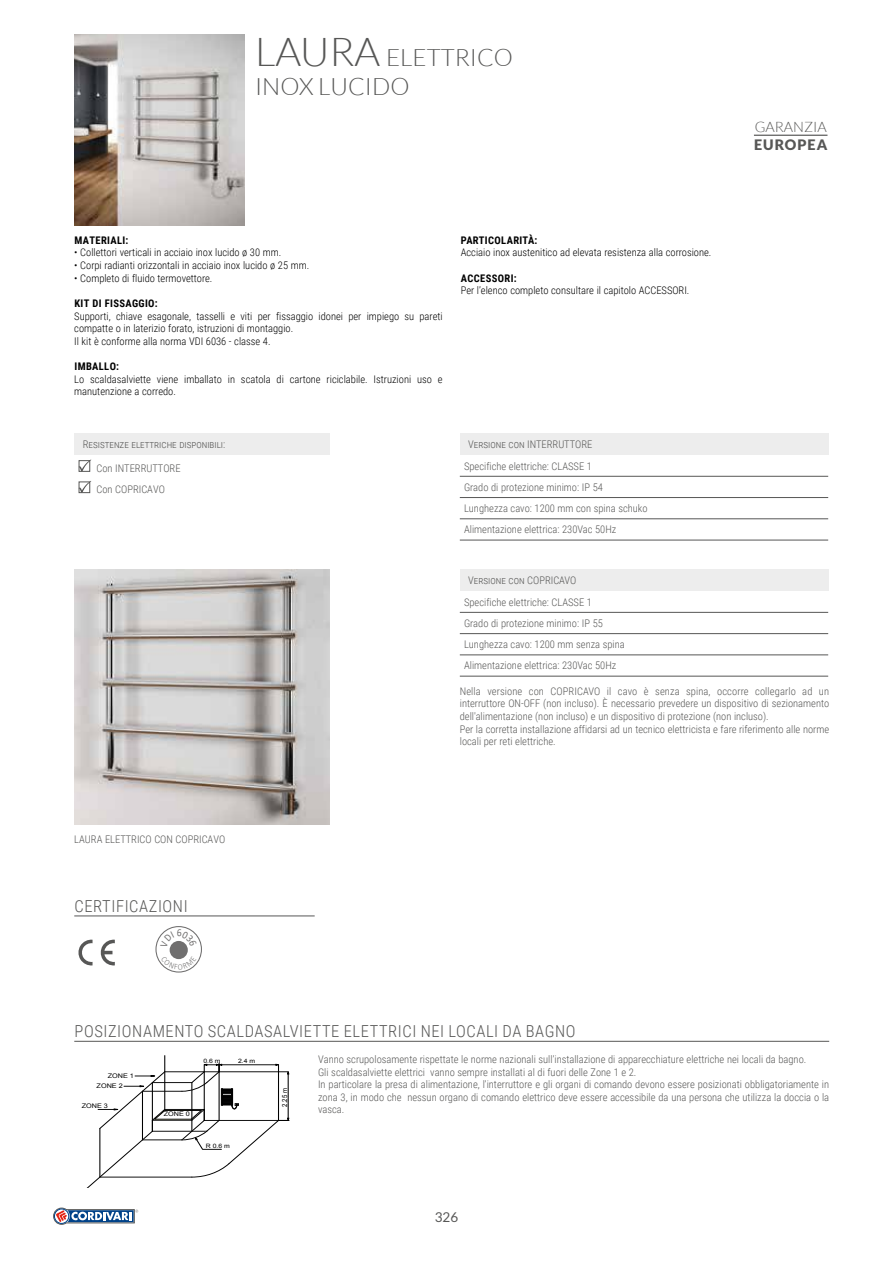
<style>
.page{position:relative;width:893px;height:1263px;background:#fff}
.page>*{position:absolute;margin:0;border:0;box-sizing:border-box;transform-origin:0 0}
.t1{font:300 24px/28.8px "Lato";color:#575756}
.t2{font:300 16.5px "Roboto Condensed";letter-spacing:.035em;color:#575756}
.t3{font:300 14.4px "Lato";color:#575756}
.t4{font:900 14.4px "Lato";letter-spacing:.07em;color:#575756}
.t5{font:13.5px "Lato";color:#575756}
.t6{font:300 10.5px/21.3px "Roboto Condensed";color:#575756}
.t7{font:300 10.5px/12.6px "Roboto Condensed";color:#000}
.t8{font:700 10.5px "Roboto Condensed";letter-spacing:.035em;color:#000}
.t9{font:6.9px "Arial";color:#000;scale:.87 1}
.t10{font:6.3px "Arial";color:#000;scale:1.15 1}
.t11{font:6px "Arial";color:#000;scale:1.15 1}
.s1{font-size:39.9px}
</style>
<div class="page">
<hr style="left:754px;top:135px;width:73px;height:1px;background:#575756">
<svg style="left:53px;top:1208px;width:85px;height:16px"></svg>
<img style="left:74px;top:34px;width:170px;height:191px">
<div style="left:74px;top:434px;width:255px;height:21px;background:#ededed"></div>
<svg style="left:79px;top:459px;width:12px;height:13px"></svg>
<svg style="left:79px;top:481px;width:12px;height:12px"></svg>
<img style="left:74px;top:570px;width:255px;height:255px">
<div style="left:155px;top:926px;width:47px;height:46px;border:1px solid #706f6f;border-radius:50%"></div>
<div style="left:170px;top:941px;width:18px;height:18px;background:#706f6f;border-radius:50%"></div>
<hr style="left:74px;top:916px;width:241px;height:1px;background:#575756">
<svg style="left:78px;top:939px;width:37px;height:27px"></svg>
<hr style="left:74px;top:1041px;width:755px;height:1px;background:#575756">
<hr style="left:164px;top:1055px;width:1px;height:54px;background:#000">
<svg style="left:88px;top:1063px;width:201px;height:124px"></svg>
<hr style="left:278px;top:1072px;width:1px;height:48px;background:#000">
<div style="left:460px;top:434px;width:368px;height:21px;background:#ededed"></div>
<hr style="left:460px;top:476px;width:368px;height:1px;background:#575756">
<hr style="left:460px;top:497px;width:368px;height:1px;background:#575756">
<hr style="left:460px;top:518px;width:368px;height:1px;background:#575756">
<hr style="left:460px;top:540px;width:368px;height:1px;background:#575756">
<div style="left:460px;top:570px;width:368px;height:21px;background:#ededed"></div>
<hr style="left:460px;top:612px;width:368px;height:1px;background:#575756">
<hr style="left:460px;top:633px;width:368px;height:1px;background:#575756">
<hr style="left:460px;top:655px;width:368px;height:1px;background:#575756">
<hr style="left:460px;top:676px;width:368px;height:1px;background:#575756">
<svg style="left:161px;top:956px;width:36px;height:14px"></svg>
<svg style="left:160px;top:929px;width:37px;height:18px"></svg>
<h1 class="t1" style="left:255px;top:43px;width:259px"><span class="s1">LAURA</span> ELETTRICO<br>INOX LUCIDO</h1>
<p class="t8" style="left:74px;top:233px;width:55px">MATERIALI:</p>
<p class="t7" style="left:74px;top:246px;width:209px">• Collettori verticali in acciaio inox lucido ø 30 mm.</p>
<p class="t7" style="left:74px;top:259px;width:236px">• Corpi radianti orizzontali in acciaio inox lucido ø 25 mm.</p>
<p class="t7" style="left:74px;top:271px;width:140px">• Completo di fluido termovettore.</p>
<p class="t8" style="left:74px;top:296px;width:85px">KIT DI FISSAGGIO:</p>
<p class="t7" style="left:74px;top:309px;width:370px">Supporti, chiave esagonale, tasselli e viti per fissaggio idonei per impiego su pareti compatte o in laterizio forato, istruzioni di montaggio.<br>Il kit è conforme alla norma VDI 6036 - classe 4.</p>
<p class="t8" style="left:74px;top:359px;width:46px">IMBALLO:</p>
<p class="t7" style="left:74px;top:372px;width:370px">Lo scaldasalviette viene imballato in scatola di cartone riciclabile. Istruzioni uso e manutenzione a corredo.</p>
<p class="t6" style="left:83px;top:433px;width:144px">Resistenze elettriche disponibili:</p>
<p class="t6" style="left:96px;top:457px;width:86px">Con INTERRUTTORE<br>Con COPRICAVO</p>
<p class="t8" style="left:461px;top:233px;width:78px">PARTICOLARITÀ:</p>
<p class="t7" style="left:461px;top:246px;width:252px">Acciaio inox austenitico ad elevata resistenza alla corrosione.</p>
<p class="t8" style="left:461px;top:271px;width:57px">ACCESSORI:</p>
<p class="t7" style="left:461px;top:284px;width:230px">Per l’elenco completo consultare il capitolo ACCESSORI.</p>
<p class="t6" style="left:464px;top:433px;width:185px;text-indent:4px">Versione con INTERRUTTORE<br>Specifiche elettriche: CLASSE 1<br>Grado di protezione minimo: IP 54<br>Lunghezza cavo: 1200 mm con spina schuko Alimentazione elettrica: 230Vac 50Hz</p>
<h3 class="t3" style="left:755px;top:119px;width:73px">GARANZIA</h3>
<h3 class="t4" style="left:754px;top:136px;width:75px">EUROPEA</h3>
<p class="t6" style="left:74px;top:829px;width:152px">LAURA ELETTRICO CON COPRICAVO</p>
<h2 class="t2" style="left:75px;top:894px;width:115px">CERTIFICAZIONI</h2>
<p class="t6" style="left:464px;top:570px;width:162px;text-indent:4px">Versione con COPRICAVO<br>Specifiche elettriche: CLASSE 1<br>Grado di protezione minimo: IP 55<br>Lunghezza cavo: 1200 mm senza spina<br>Alimentazione elettrica: 230Vac 50Hz</p>
<p class="t6" style="left:460px;top:684px;width:371px;line-height:12.6px">Nella versione con COPRICAVO il cavo è senza spina, occorre collegarlo ad un interruttore ON-OFF (non incluso). È necessario prevedere un dispositivo di sezionamento dell'alimentazione (non incluso) e un dispositivo di protezione (non incluso).<br>Per la corretta installazione affidarsi ad un tecnico elettricista e fare riferimento alle norme locali per reti elettriche.</p>
<h2 class="t2" style="left:75px;top:1019px;width:502px">POSIZIONAMENTO SCALDASALVIETTE ELETTRICI NEI LOCALI DA BAGNO</h2>
<p class="t6" style="left:318px;top:1052px;width:513px;line-height:12.6px">Vanno scrupolosamente rispettate le norme nazionali sull’installazione di apparecchiature elettriche nei locali da bagno.<br>Gli scaldasalviette elettrici vanno sempre installati al di fuori delle Zone 1 e 2.<br>In particolare la presa di alimentazione, l’interruttore e gli organi di comando devono essere posizionati obbligatoriamente in zona 3, in modo che nessun organo di comando elettrico deve essere accessibile da una persona che utilizza la doccia o la vasca.</p>
<p class="t11" style="left:203px;top:1057px;width:16px">0.6 m</p>
<p class="t11" style="left:238px;top:1057px;width:16px">2.4 m</p>
<p class="t10" style="left:108px;top:1071px;width:24px">ZONE 1</p>
<p class="t10" style="left:97px;top:1082px;width:24px">ZONE 2</p>
<p class="t9" style="left:280px;top:1107px;width:23px;rotate:-90deg">2.25 m</p>
<p class="t10" style="left:82px;top:1102px;width:24px">ZONE 3</p>
<p class="t10" style="left:164px;top:1110px;width:24px">ZONE 0</p>
<p class="t11" style="left:206px;top:1142px;width:22px">R 0.6 m</p>
<p class="t5" style="left:435px;top:1209px;width:25px">326</p>
</div>
